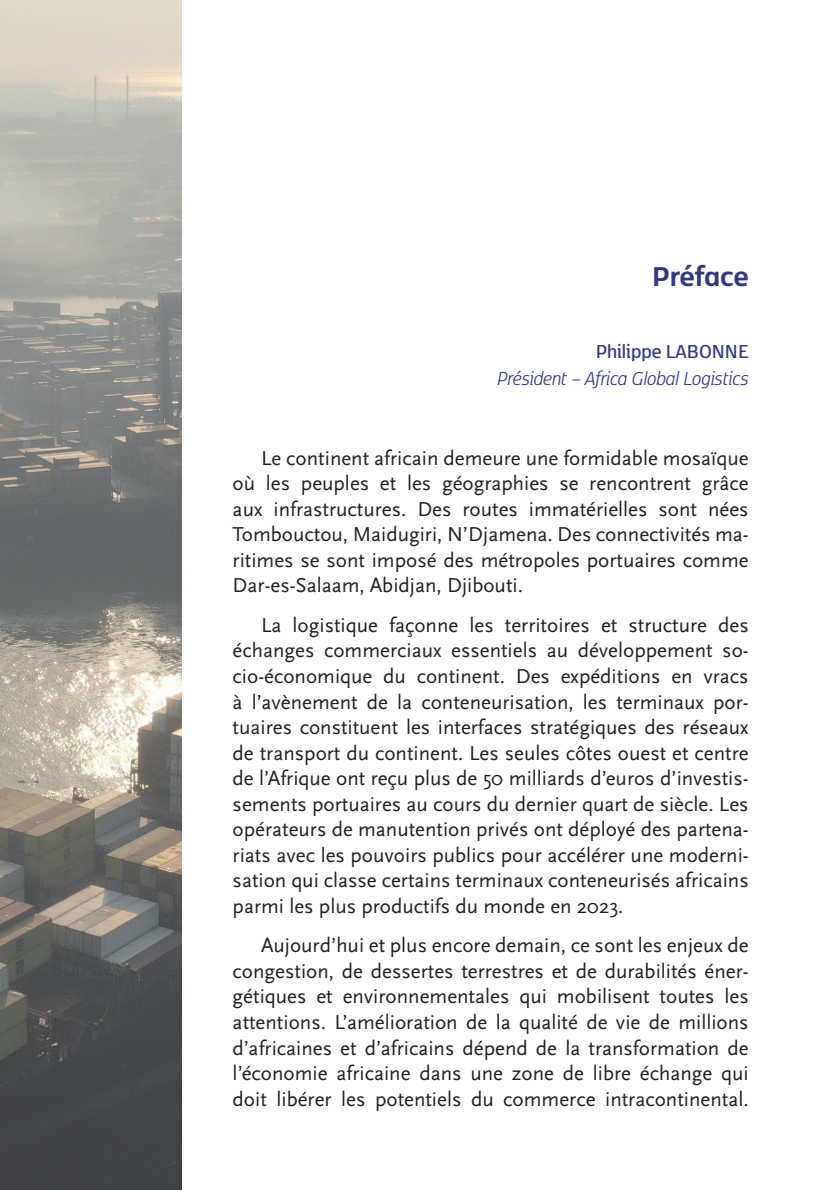
<style>
.page{position:relative;width:839px;height:1190px;background:#fff}
.page>*{position:absolute;margin:0;border:0;box-sizing:border-box;transform-origin:0 0}
.t1{font:700 32px "Kobenhavn CS";letter-spacing:-.005em;color:#33397f}
.t2{font:italic 300 22px "Kobenhavn CS";color:#33397f}
.t3{font:600 22px "Kobenhavn CS";color:#33397f}
.t4{font:21px/25.6px "Scala Sans Pro";color:#231f20;text-align:justify}
</style>
<div class="page">
<img style="left:0;top:0;width:181px;height:1190px">
<h1 class="t1" style="left:651px;top:253px;width:98px">Préface</h1>
<p class="t3" style="left:595px;top:336px;width:154px">Philippe LABONNE</p>
<p class="t2" style="left:497px;top:364px;width:253px">Président – Africa Global Logistics</p>
<p class="t4" style="left:232px;top:445px;width:517px;text-indent:28px">Le continent africain demeure une formidable mosaïque où les peuples et les géographies se rencontrent grâce aux infrastructures. Des routes immatérielles sont nées Tombouctou, Maidugiri, N’Djamena. Des connectivités ma&shy;ritimes se sont imposé des métropoles portuaires comme Dar-es-Salaam, Abidjan, Djibouti.</p>
<p class="t4" style="left:232px;top:612px;width:517px;text-indent:28px">La logistique façonne les territoires et structure des échanges commerciaux essentiels au développement so&shy;cio-économique du continent. Des expéditions en vracs à l’avènement de la conteneurisation, les terminaux por&shy;tuaires constituent les interfaces stratégiques des réseaux de transport du continent. Les seules côtes ouest et centre de l’Afrique ont reçu plus de 50 milliards d’euros d’investis&shy;sements portuaires au cours du dernier quart de siècle. Les opérateurs de manutention privés ont déployé des partena&shy;riats avec les pouvoirs publics pour accélérer une moderni&shy;sation qui classe certains terminaux conteneurisés africains parmi les plus productifs du monde en 2023.</p>
<p class="t4" style="left:232px;top:932px;width:517px;text-indent:28px">Aujourd’hui et plus encore demain, ce sont les enjeux de congestion, de dessertes terrestres et de durabilités éner&shy;gétiques et environnementales qui mobilisent toutes les attentions. L’amélioration de la qualité de vie de millions d’africaines et d’africains dépend de la transformation de l’économie africaine dans une zone de libre échange qui doit libérer les potentiels du commerce intracontinental.</p>
</div>
